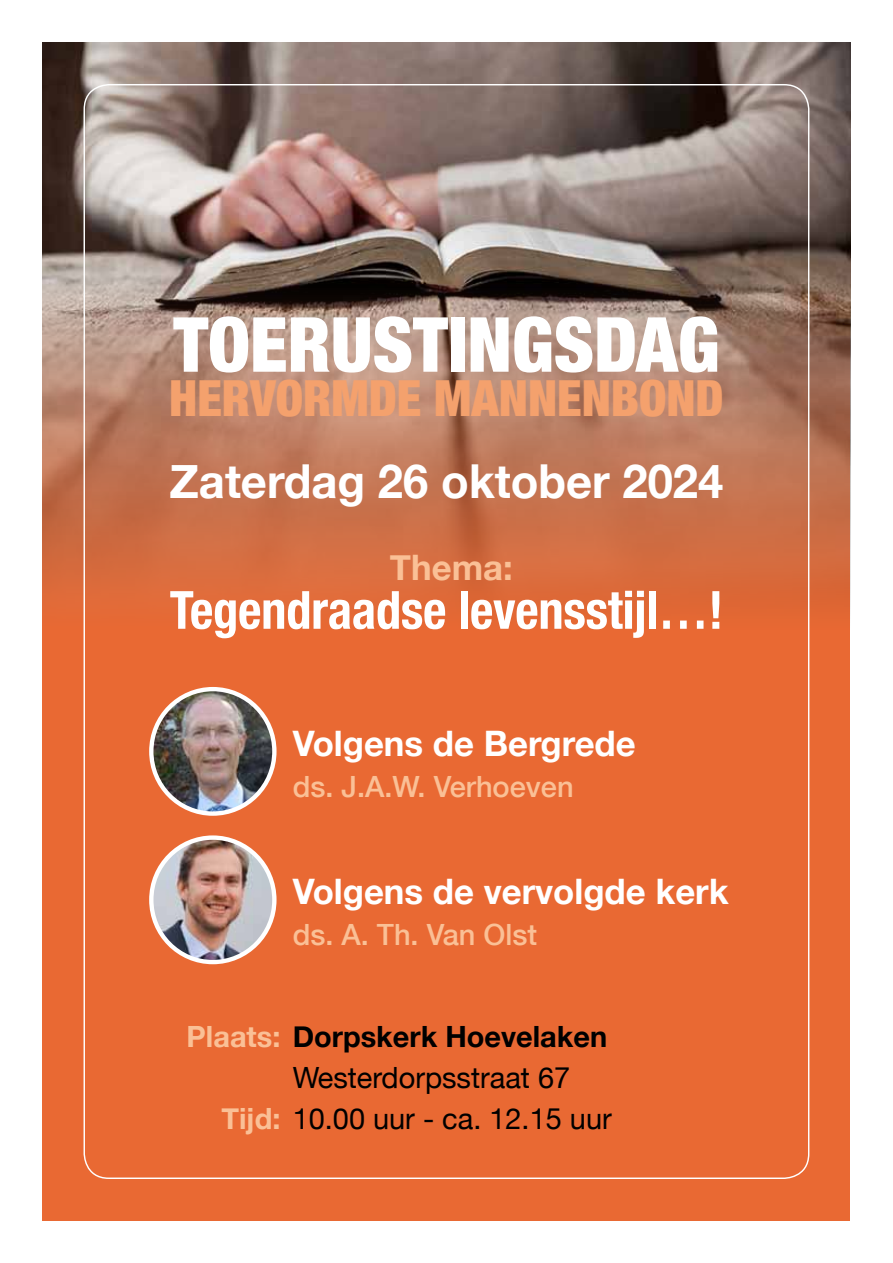
<style>
.page{position:relative;width:893px;height:1263px;background:#fff}
.page>*{position:absolute;margin:0;border:0;box-sizing:border-box;transform-origin:0 0}
.t1{font:900 condensed 76.05px "Helvetica Neue";color:#fff}
.t2{font:700 condensed 52.65px "Helvetica Neue";letter-spacing:-.005em;color:#fff;scale:.96 1}
.t3{font:900 condensed 49.8px "Helvetica Neue";color:#f4a16d}
.t4{font:700 46.8px "Helvetica Neue";color:#fff}
.t5{font:700 35.1px "Helvetica Neue";color:#fff}
.t6{font:700 35.1px "Helvetica Neue";color:#fac096}
.t7{font:29.25px "Helvetica Neue";color:#000}
.t8{font:500 29.25px "Helvetica Neue";color:#fac096}
.t9{font:700 29.25px "Helvetica Neue";color:#000}
.s1{color:#fac096}
.s2{font-weight:700;color:#fac096}
</style>
<div class="page">
<div style="left:43px;top:43px;width:807px;height:1177px;background:#e96933"></div>
<img style="left:43px;top:43px;width:807px;height:589px">
<img style="left:151px;top:689px;width:121px;height:124px">
<div style="left:149px;top:687px;width:128px;height:129px;border:4px solid #fff;border-radius:50%"></div>
<img style="left:151px;top:839px;width:122px;height:123px">
<div style="left:149px;top:835px;width:128px;height:129px;border:4px solid #fff;border-radius:50%"></div>
<h1 class="t1" style="left:173px;top:298px;width:548px">TOERUSTINGSDAG</h1>
<h3 class="t3" style="left:169px;top:367px;width:556px">HERVORMDE MANNENBOND</h3>
<h3 class="t4" style="left:170px;top:452px;width:555px">Zaterdag 26 oktober 2024</h3>
<p class="t6" style="left:390px;top:545px;width:124px">Thema:</p>
<h2 class="t2" style="left:170px;top:578px;width:578px">Tegendraadse levensstijl…!</h2>
<p class="t5" style="left:293px;top:722px;width:345px">Volgens de Bergrede</p>
<p class="t8" style="left:293px;top:769px;width:282px">ds. J.A.W. Verhoeven</p>
<p class="t5" style="left:293px;top:870px;width:437px">Volgens de vervolgde kerk</p>
<p class="t8" style="left:293px;top:917px;width:246px">ds. A. Th. Van Olst</p>
<p class="t9" style="left:187px;top:1019px;width:422px"><span class="s1">Plaats:</span> Dorpskerk Hoevelaken</p>
<p class="t7" style="left:293px;top:1060px;width:279px">Westerdorpsstraat 67</p>
<p class="t7" style="left:221px;top:1101px;width:392px"><span class="s2">Tijd:</span> 10.00 uur - ca. 12.15 uur</p>
</div>
